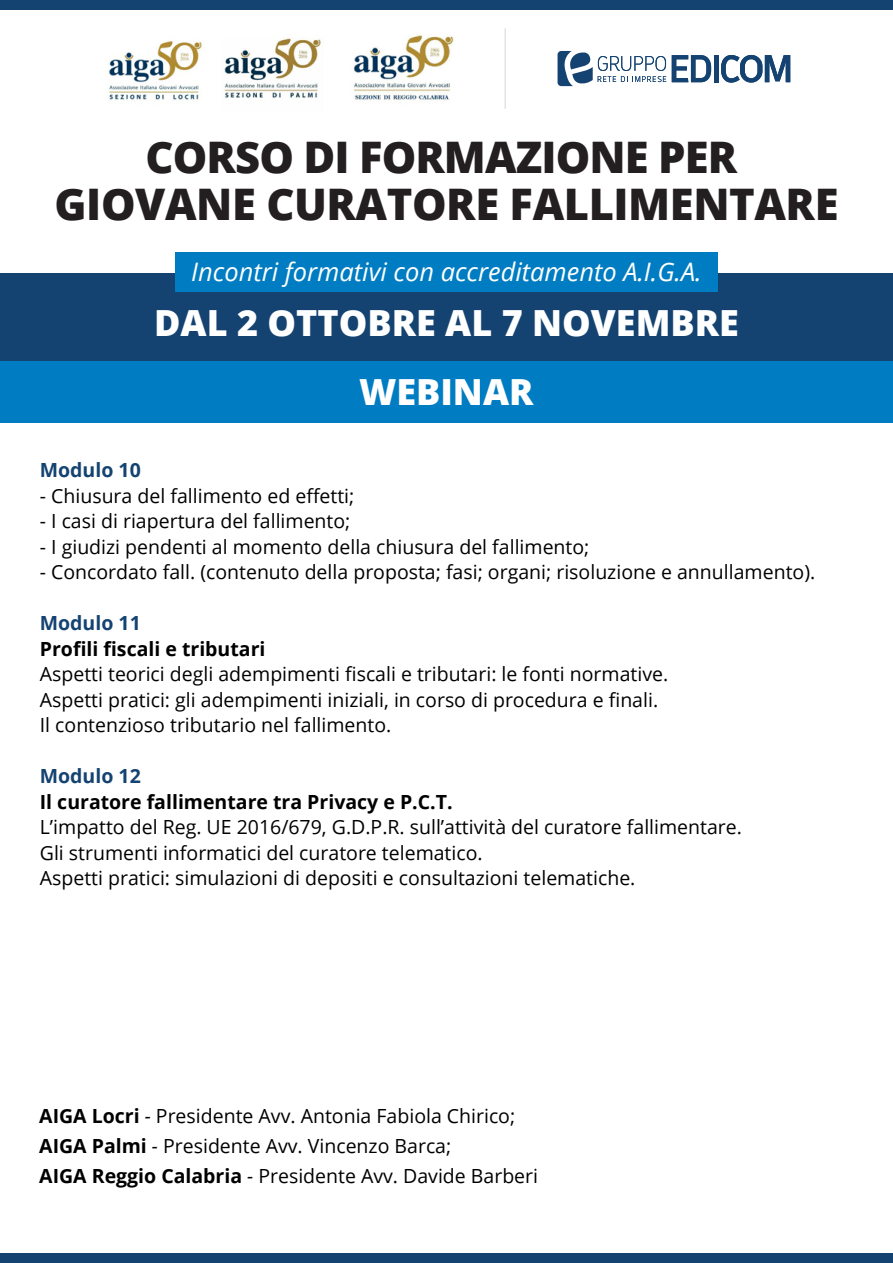
<style>
.page{position:relative;width:893px;height:1263px;background:#fff}
.page>*{position:absolute;margin:0;border:0;box-sizing:border-box;transform-origin:0 0}
.t1{font:800 43.5px/47.2px "Open Sans";letter-spacing:-.01em;color:#231f20;text-align:center}
.t2{font:800 36px "Open Sans";color:#fff}
.t3{font:italic 25.5px "Open Sans";color:#fff}
.t4{font:19.5px/25.5px "Open Sans";color:#000}
.t5{font:700 19.5px "Open Sans";color:#000}
.t6{font:700 19.5px "Open Sans";color:#154371}
.s1{font-weight:700}
.s2{font-style:italic}
</style>
<div class="page">
<div style="left:0;top:273px;width:893px;height:88px;background:#154371"></div>
<div style="left:0;top:1253px;width:893px;height:10px;background:#154371"></div>
<div style="left:0;top:0;width:893px;height:10px;background:#154371"></div>
<div style="left:0;top:361px;width:893px;height:62px;background:#007dc2"></div>
<div style="left:175px;top:252px;width:542px;height:39px;background:#007dc2"></div>
<svg style="left:672px;top:55px;width:39px;height:27px"></svg>
<hr style="left:714px;top:55px;width:4px;height:27px;background:#154371">
<svg style="left:721px;top:55px;width:69px;height:28px"></svg>
<svg style="left:557px;top:51px;width:109px;height:35px"></svg>
<hr style="left:505px;top:28px;width:1px;height:81px;background:#d8d8d8">
<img style="left:109px;top:35px;width:346px;height:66px">
<h1 class="t1" style="left:55px;top:131px;width:785px">CORSO DI FORMAZIONE PER<br>GIOVANE CURATORE FALLIMENTARE</h1>
<h3 class="t3" style="left:191px;top:254px;width:512px">Incontri formativi con accreditamento A.I.G.A.</h3>
<h2 class="t2" style="left:154px;top:296px;width:586px">DAL 2 OTTOBRE AL 7 NOVEMBRE</h2>
<h2 class="t2" style="left:359px;top:364px;width:176px">WEBINAR</h2>
<p class="t6" style="left:40px;top:456px;width:102px">Modulo 10</p>
<p class="t4" style="left:40px;top:482px;width:316px">- Chiusura del fallimento ed effetti;</p>
<p class="t4" style="left:40px;top:508px;width:312px">- I casi di riapertura del fallimento;</p>
<p class="t4" style="left:40px;top:533px;width:551px">- I giudizi pendenti al momento della chiusura del fallimento;</p>
<p class="t4" style="left:40px;top:559px;width:777px">- Concordato fall. (contenuto della proposta; fasi; organi; risoluzione e annullamento).</p>
<p class="t6" style="left:40px;top:609px;width:102px">Modulo 11</p>
<p class="t5" style="left:40px;top:635px;width:227px">Profili fiscali e tributari</p>
<p class="t4" style="left:40px;top:661px;width:630px">Aspetti teorici degli adempimenti fiscali e tributari: le fonti normative.<br>Aspetti pratici: gli adempimenti iniziali, in corso di procedura e finali.<br>Il contenzioso tributario nel fallimento.</p>
<p class="t6" style="left:40px;top:762px;width:102px">Modulo 12</p>
<p class="t5" style="left:40px;top:788px;width:414px">Il curatore fallimentare tra Privacy e P.C.T.</p>
<p class="t4" style="left:40px;top:814px;width:704px">L’impatto del Reg. UE 2016/679, G.D.P.R. sull’attività del curatore fallimentare.<br>Gli strumenti informatici del curatore telematico.<br>Aspetti pratici: simulazioni di depositi e consultazioni telematiche.</p>
<p class="t4" style="left:39px;top:1100px;width:500px;line-height:30px"><span class="s1">AIGA Locri</span> <span class="s2">-</span> Presidente Avv. Antonia Fabiola Chirico;<br><span class="s1">AIGA Palmi</span> <span class="s2">-</span> Presidente Avv. Vincenzo Barca;<br><span class="s1">AIGA Reggio Calabria</span> <span class="s2">-</span> Presidente Avv. Davide Barberi</p>
</div>
